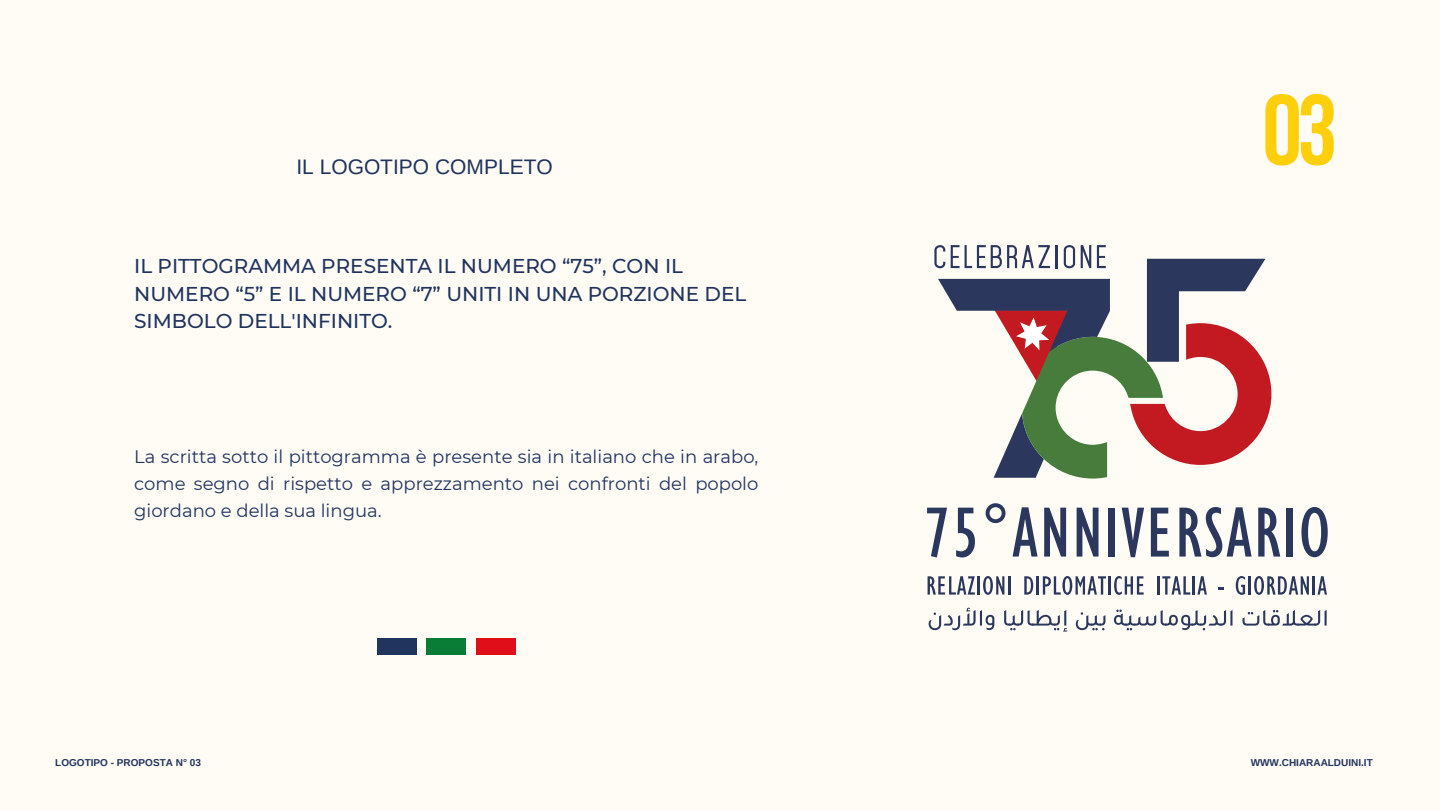
<style>
.page{position:relative;width:1440px;height:810px;background:#fffcf6}
.page>*{position:absolute;margin:0;border:0;box-sizing:border-box;transform-origin:0 0}
.t1{font:700 100px "Bebas Neue";color:#ffcf0c}
.t2{font:21px "Arimo";color:#20345d}
.t3{font:500 20px/27.8px "Montserrat";color:#20345d}
.t4{font:18px/27px "Montserrat";color:#20345d;text-align:justify}
.t5{font:700 10px "Arimo";color:#20345d}
</style>
<div class="page">
<div style="left:377px;top:638px;width:39px;height:17px;background:#20345d"></div>
<div style="left:427px;top:638px;width:39px;height:17px;background:#097c35"></div>
<div style="left:476px;top:638px;width:39px;height:17px;background:#e00e19"></div>
<svg style="left:934px;top:245px;width:337px;height:234px"></svg>
<svg style="left:927px;top:508px;width:20px;height:49px"></svg>
<svg style="left:956px;top:508px;width:19px;height:49px"></svg>
<svg style="left:986px;top:503px;width:20px;height:20px"></svg>
<svg style="left:1013px;top:507px;width:25px;height:50px"></svg>
<svg style="left:1044px;top:508px;width:22px;height:49px"></svg>
<svg style="left:1077px;top:508px;width:22px;height:49px"></svg>
<div style="left:1109px;top:508px;width:6px;height:49px;background:#2b375c"></div>
<svg style="left:1122px;top:508px;width:22px;height:49px"></svg>
<svg style="left:1151px;top:508px;width:18px;height:49px"></svg>
<svg style="left:1179px;top:507px;width:73px;height:50px"></svg>
<svg style="left:1258px;top:508px;width:22px;height:49px"></svg>
<div style="left:1287px;top:508px;width:6px;height:49px;background:#2b375c"></div>
<svg style="left:1301px;top:507px;width:27px;height:50px"></svg>
<svg style="left:928px;top:576px;width:47px;height:19px"></svg>
<hr style="left:977px;top:576px;width:3px;height:19px;background:#2b375c">
<svg style="left:983px;top:576px;width:21px;height:19px"></svg>
<hr style="left:1008px;top:576px;width:3px;height:19px;background:#2b375c">
<svg style="left:1024px;top:576px;width:120px;height:19px"></svg>
<hr style="left:1157px;top:576px;width:3px;height:19px;background:#2b375c">
<svg style="left:1162px;top:576px;width:45px;height:19px"></svg>
<svg style="left:1218px;top:587px;width:5px;height:3px"></svg>
<svg style="left:1236px;top:576px;width:91px;height:19px"></svg>
<svg style="left:929px;top:608px;width:65px;height:22px"></svg>
<svg style="left:1004px;top:610px;width:63px;height:22px"></svg>
<svg style="left:1076px;top:612px;width:29px;height:18px"></svg>
<svg style="left:1114px;top:610px;width:119px;height:20px"></svg>
<svg style="left:1242px;top:610px;width:85px;height:16px"></svg>
<h2 class="t2" style="left:296px;top:155px;width:258px">IL LOGOTIPO COMPLETO</h2>
<h3 class="t3" style="left:134px;top:252px;width:614px">IL PITTOGRAMMA PRESENTA IL NUMERO “75”, CON IL<br>NUMERO “5” E IL NUMERO “7” UNITI IN UNA PORZIONE DEL<br>SIMBOLO DELL'INFINITO.</h3>
<h1 class="t4" style="left:134px;top:443px;width:626px">La scritta sotto il pittogramma è presente sia in italiano che in arabo, come segno di rispetto e apprezzamento nei confronti del popolo giordano e della sua lingua.</h1>
<p class="t1" style="left:1262px;top:90px;width:76px">03</p>
<p class="t5" style="left:55px;top:757px;width:147px">LOGOTIPO - PROPOSTA N° 03</p>
<p class="t5" style="left:1251px;top:757px;width:124px">WWW.CHIARAALDUINI.IT</p>
</div>
